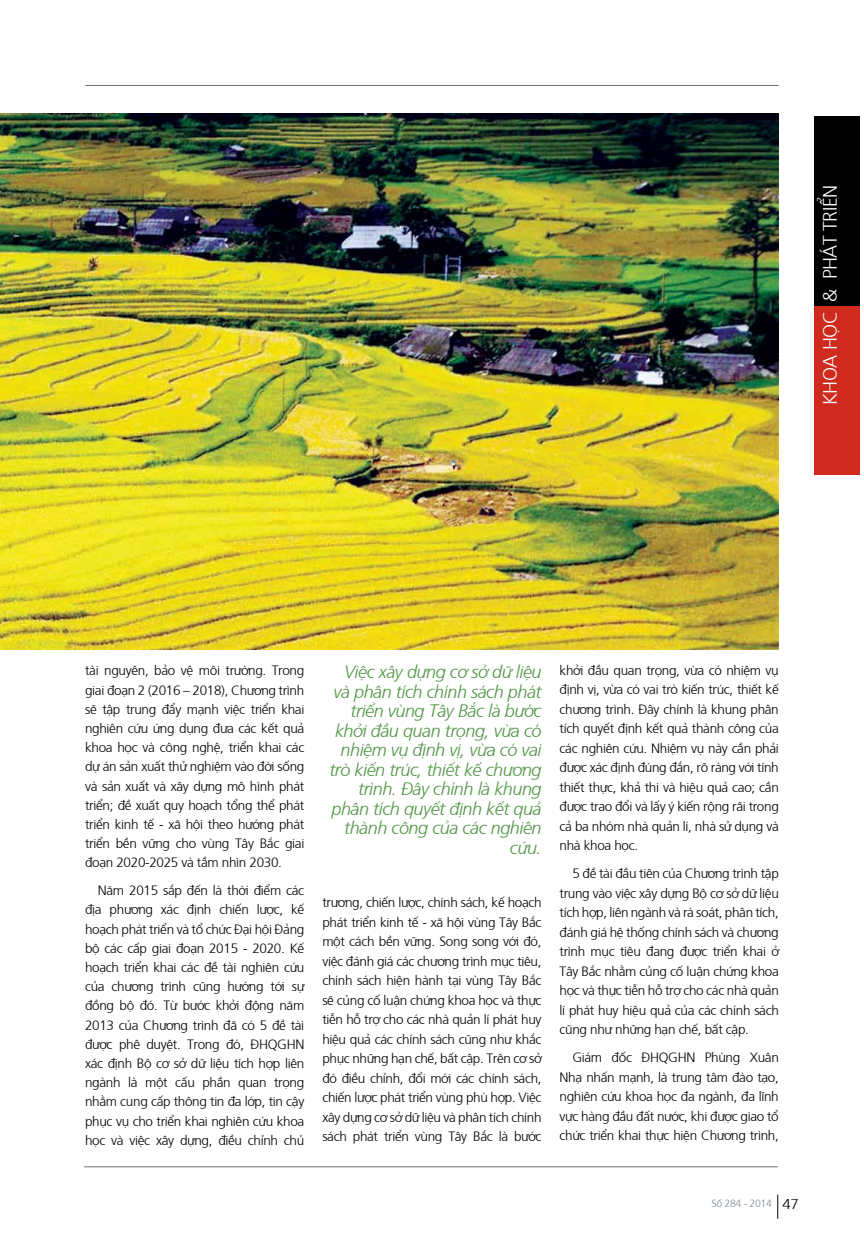
<style>
.page{position:relative;width:864px;height:1242px;background:#fff}
.page>*{position:absolute;margin:0;border:0;box-sizing:border-box;transform-origin:0 0}
.t1{font:300 19.5px "Frutiger";letter-spacing:-.025em;color:#fff}
.t2{font:italic 300 18px/19.5px "Frutiger";letter-spacing:-.025em;color:#529546;text-align:right}
.t3{font:300 13.5px/19.5px "Frutiger";letter-spacing:-.025em;color:#000;text-align:justify}
.t4{font:300 10.5px "Frutiger";letter-spacing:-.03em;color:#828b92}
.s1{font-size:14.25px;color:#000}
</style>
<div class="page">
<hr style="left:84px;top:1166px;width:693px;height:1px;background:#6d6e71">
<svg style="left:777px;top:1194px;width:1px;height:24px"></svg>
<hr style="left:85px;top:85px;width:693px;height:1px;background:#6d6e71">
<img style="left:0;top:113px;width:778px;height:537px">
<div style="left:814px;top:121px;width:45px;height:353px;background:#cf2a1e"></div>
<div style="left:814px;top:116px;width:45px;height:189px;background:#000"></div>
<h1 class="t1" style="left:816px;top:405px;width:219px;rotate:-90deg">kh oa h ọc &amp; phát triển</h1>
<p class="t3" style="left:85px;top:660px;width:221px">tài nguyên, bảo vệ môi trường. Trong giai đoạn 2 (2016 – 2018), C hương trình sẽ tập trung đẩy mạnh việc triển khai nghiên cứu ứng dụng đưa các kết quả khoa học và công nghệ, triển khai các dự án sản xuất thử nghiệm vào đời sống và sản xuất và xây dựng mô hình phát triển; đề xuất quy hoạch tổng thể phát triển kinh tế - xã hội theo hướng phát triển bền vững cho vùng Tây Bắc giai đoạn 2020-2025 và tầm nhìn 2030.</p>
<p class="t3" style="left:85px;top:880px;width:221px;text-indent:13px">Năm 2015 sắp đến là thời điểm các địa phương xác định chiến lược, kế hoạch phát triển và tổ chức Đại hội Đảng bộ các cấp giai đoạn 2015 - 2020. Kế hoạch triển khai các đề tài nghiên cứu của chương trình cũng hướng tới sự đồng bộ đó. Từ bước khởi động năm 2013 của C hương trình đã có 5 đề tài được phê duyệt. Trong đó, ĐHQGHN xác định Bộ cơ sở dữ liệu tích hợp liên ngành là một cấu phần quan trọng nhằm cung cấp thông tin đa lớp, tin cậy phục vụ cho triển khai nghiên cứu khoa học và việc xây dựng, điều chỉnh chủ</p>
<p class="t2" style="left:329px;top:661px;width:214px">Việc xây dựng cơ sở dữ liệu và phân tích chính sách phát triển vùng Tây Bắc là bước khởi đầu quan trọng, vừa có nhiệm vụ định vị, vừa có vai trò kiến trúc, thiết kế chương trình. Đây chính là khung phân tích quyết định kết quả thành công của các nghiên cứu.</p>
<p class="t3" style="left:322px;top:892px;width:221px">trương, chiến lược, chính sách, kế hoạch phát triển kinh tế - xã hội vùng Tây Bắc một cách bền vững. Song song với đó, việc đánh giá các chương trình mục tiêu, chính sách hiện hành tại vùng Tây Bắc sẽ củng cố luận chứng khoa học và thực tiễn hỗ trợ cho các nhà quản lí phát huy hiệu quả các chính sách cũng như khắc phục những hạn chế, bất cập. Trên cơ sở đó điều chỉnh, đổi mới các chính sách, chiến lược phát triển vùng phù hợp. Việc xây dựng cơ sở dữ liệu và phân tích chính sách phát triển vùng Tây Bắc là bước</p>
<p class="t3" style="left:559px;top:659px;width:221px">khởi đầu quan trọng, vừa có nhiệm vụ định vị, vừa có vai trò kiến trúc, thiết kế chương trình. Đây chính là khung phân tích quyết định kết quả thành công của các nghiên cứu. Nhiệm vụ này cần phải được xác định đúng đắn, rõ ràng với tính thiết thực, khả thi và hiệu quả cao; cần được trao đổi và lấy ý kiến rộng rãi trong cả ba nhóm nhà quản lí, nhà sử dụng và nhà khoa học.</p>
<p class="t3" style="left:559px;top:863px;width:221px;text-indent:13px">5 đề tài đầu tiên của Chương trình tập trung vào việc xây dựng Bộ cơ sở dữ liệu tích hợp, liên ngành và rà soát, phân tích, đánh giá hệ thống chính sách và chương trình mục tiêu đang được triển khai ở Tây Bắc nhằm củng cố luận chứng khoa học và thực tiễn hỗ trợ cho các nhà quản lí phát huy hiệu quả của các chính sách cũng như những hạn chế, bất cập.</p>
<p class="t3" style="left:559px;top:1047px;width:221px;text-indent:13px">Giám đốc ĐHQGHN Phùng Xuân Nhạ nhấn mạnh, là trung tâm đào tạo, nghiên cứu khoa học đa ngành, đa lĩnh vực hàng đầu đất nước, khi được giao tổ chức triển khai thực hiện Chương trình,</p>
<p class="t4" style="left:711px;top:1195px;width:89px">Số 284 - 2014 <span class="s1">47</span></p>
</div>
